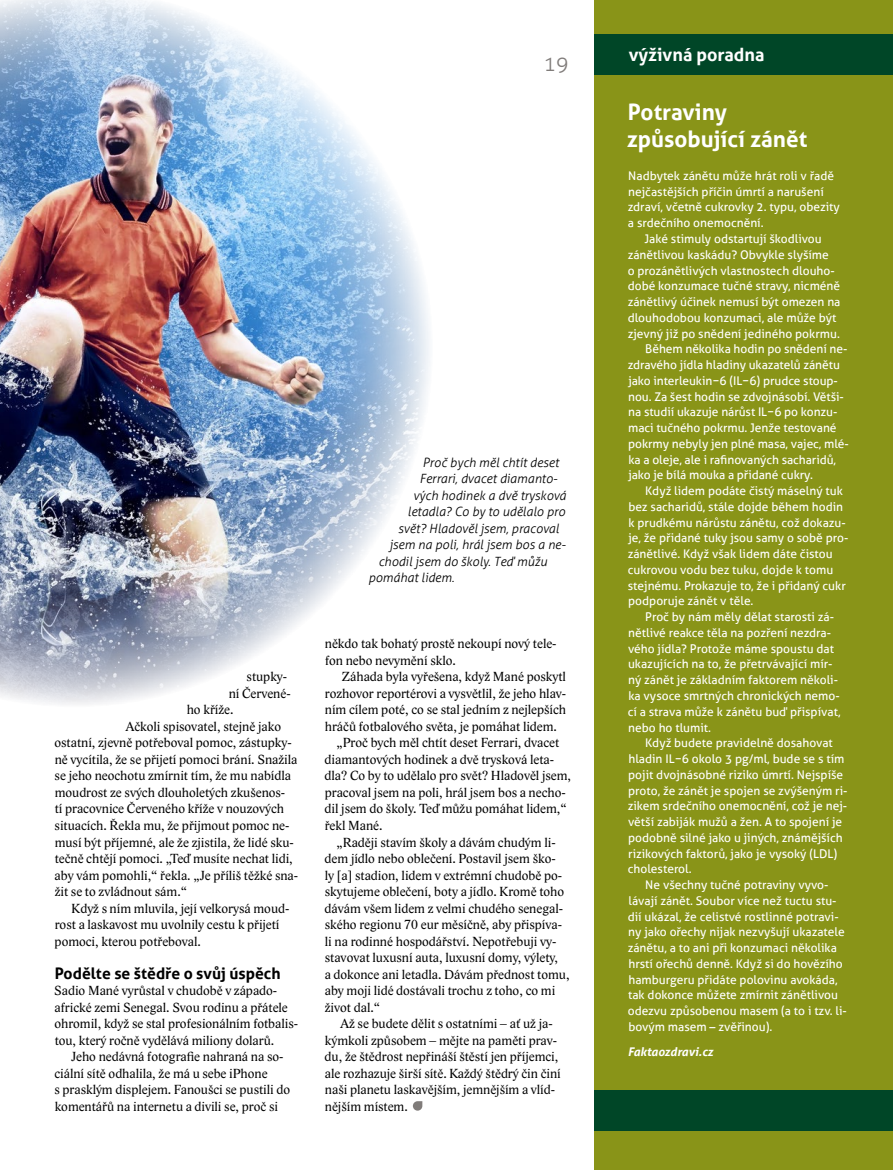
<style>
.page{position:relative;width:893px;height:1170px;background:#fff}
.page>*{position:absolute;margin:0;border:0;box-sizing:border-box;transform-origin:0 0}
.N1_sloupek{font:700 22.5px/27px "Aller";color:#fff}
.t1{font:300 21px "Aller";color:#807c7a}
.t2{font:700 18px "Aller";color:#fff}
.N3{font:700 15.75px "Aller";color:#000}
.p2{font:13.5px/16.5px "Lido STF";color:#000}
.p1{font:13.5px/16.5px "Lido STF";color:#000}
.popis_obrazku{font:italic 300 12.75px "Aller";color:#000}
.O2_sloupek{font:12px/15.8px "Aller";color:#fff}
.podpis_sloupek{font:italic 700 12px "Aller";color:#fff}
</style>
<div class="page">
<img style="left:0;top:0;width:430px;height:704px">
<div style="left:594px;top:0;width:299px;height:1169px;background:#899418"></div>
<div style="left:594px;top:34px;width:299px;height:40px;background:#004627"></div>
<div style="left:594px;top:1090px;width:299px;height:40px;background:#004627"></div>
<svg style="left:413px;top:1101px;width:9px;height:9px"></svg>
<p class="p2" style="left:247px;top:668px;width:42px">stupky-</p>
<p class="p2" style="left:229px;top:685px;width:63px">ní Červené-</p>
<p class="p2" style="left:187px;top:701px;width:48px">ho kříže.</p>
<p class="p2" style="left:54px;top:718px;width:245px;text-indent:71px">Ačkoli spisovatel, stejně jako ostatní, zjevně potřeboval pomoc, zástupky&shy;ně vycítila, že se přijetí pomoci brání. Snažila se jeho neochotu zmírnit tím, že mu nabídla moudrost ze svých dlouholetých zkušenos-<br>tí pracovnice Červeného kříže v nouzových situacích. Řekla mu, že přijmout pomoc ne&shy;musí být příjemné, ale že zjistila, že lidé sku&shy;tečně chtějí pomoci. „Teď musíte nechat lidi, aby vám pomohli,“ řekla. „Je příliš těžké sna&shy;žit se to zvládnout sám.“</p>
<p class="p2" style="left:55px;top:899px;width:236px;text-indent:17px">Když s ním mluvila, její velkorysá moud&shy;rost a laskavost mu uvolnily cestu k přijetí pomoci, kterou potřeboval.</p>
<p class="N3" style="left:55px;top:963px;width:227px">Podělte se štědře o svůj úspěch</p>
<p class="p1" style="left:54px;top:982px;width:245px">Sadio Mané vyrůstal v chudobě v západo&shy;africké zemi Senegal. Svou rodinu a přátele ohromil, když se stal profesionálním fotbalis&shy;tou, který ročně vydělává miliony dolarů.</p>
<p class="p2" style="left:54px;top:1048px;width:237px;text-indent:17px">Jeho nedávná fotografie nahraná na so&shy;ciální sítě odhalila, že má u sebe iPhone<br>s prasklým displejem. Fanoušci se pustili do komentářů na internetu a divili se, proč si</p>
<h2 class="t1" style="left:544px;top:50px;width:27px">19</h2>
<p class="t2" style="left:629px;top:43px;width:137px">výživná poradna</p>
<p class="N1_sloupek" style="left:627px;top:98px;width:182px">Potraviny způsobující zánět</p>
<p class="O2_sloupek" style="left:628px;top:168px;width:214px">Nadbytek zánětu může hrát roli v řadě nejčastějších příčin úmrtí a narušení zdraví, včetně cukrovky 2. typu, obezity a srdečního onemocnění.</p>
<p class="O2_sloupek" style="left:628px;top:231px;width:214px;text-indent:17px">Jaké stimuly odstartují škodlivou zánětlivou kaskádu? Obvykle slyšíme<br>o prozánětlivých vlastnostech dlouho&shy;dobé konzumace tučné stravy, nicméně zánětlivý účinek nemusí být omezen na dlouhodobou konzumaci, ale může být zjevný již po snědení jediného pokrmu.</p>
<p class="O2_sloupek" style="left:628px;top:341px;width:223px;text-indent:18px">Během několika hodin po snědení ne&shy;zdravého jídla hladiny ukazatelů zánětu jako interleukin−6 (IL−6) prudce stoup&shy;nou. Za šest hodin se zdvojnásobí. Větši&shy;na studií ukazuje nárůst IL−6 po konzu&shy;maci tučného pokrmu. Jenže testované pokrmy nebyly jen plné masa, vajec, mlé&shy;ka a oleje, ale i rafinovaných sacharidů, jako je bílá mouka a přidané cukry.</p>
<p class="O2_sloupek" style="left:628px;top:483px;width:222px;text-indent:18px">Když lidem podáte čistý máselný tuk bez sacharidů, stále dojde během hodin k prudkému nárůstu zánětu, což dokazu&shy;je, že přidané tuky jsou samy o sobě pro&shy;zánětlivé. Když však lidem dáte čistou cukrovou vodu bez tuku, dojde k tomu stejnému. Prokazuje to, že i přidaný cukr podporuje zánět v těle.</p>
<p class="O2_sloupek" style="left:628px;top:609px;width:214px;text-indent:18px">Proč by nám měly dělat starosti zá&shy;nětlivé reakce těla na pozření nezdra&shy;vého jídla? Protože máme spoustu dat ukazujících na to, že přetrvávající mír&shy;ný zánět je základním faktorem několi&shy;ka vysoce smrtných chronických nemo&shy;cí a strava může k zánětu buď přispívat, nebo ho tlumit.</p>
<p class="O2_sloupek" style="left:628px;top:735px;width:221px;text-indent:18px">Když budete pravidelně dosahovat hladin IL−6 okolo 3 pg/ml, bude se s tím pojit dvojnásobné riziko úmrtí. Nejspíše proto, že zánět je spojen se zvýšeným ri&shy;zikem srdečního onemocnění, což je nej&shy;větší zabiják mužů a žen. A to spojení je podobně silné jako u jiných, známějších rizikových faktorů, jako je vysoký (LDL) cholesterol.</p>
<p class="O2_sloupek" style="left:628px;top:876px;width:221px;text-indent:18px">Ne všechny tučné potraviny vyvo&shy;lávají zánět. Soubor více než tuctu stu&shy;dií ukázal, že celistvé rostlinné potravi&shy;ny jako ořechy nijak nezvyšují ukazatele zánětu, a to ani při konzumaci několika hrstí ořechů denně. Když si do hovězího hamburgeru přidáte polovinu avokáda, tak dokonce můžete zmírnit zánětlivou odezvu způsobenou masem (a to i tzv. li&shy;bovým masem – zvěřinou).</p>
<p class="podpis_sloupek" style="left:628px;top:1044px;width:87px">Faktaozdravi.cz</p>
<p class="popis_obrazku" style="left:422px;top:454px;width:138px">Proč bych měl chtít deset</p>
<p class="popis_obrazku" style="left:419px;top:471px;width:139px">Ferrari, dvacet diamanto-</p>
<p class="popis_obrazku" style="left:413px;top:487px;width:154px">vých hodinek a dvě trysková</p>
<p class="popis_obrazku" style="left:407px;top:504px;width:159px">letadla? Co by to udělalo pro</p>
<p class="popis_obrazku" style="left:398px;top:520px;width:162px">svět? Hladověl jsem, pracoval</p>
<p class="popis_obrazku" style="left:389px;top:537px;width:178px">jsem na poli, hrál jsem bos a ne-</p>
<p class="popis_obrazku" style="left:378px;top:553px;width:170px">chodil jsem do školy. Teď můžu</p>
<p class="popis_obrazku" style="left:368px;top:570px;width:87px">pomáhat lidem.</p>
<p class="p2" style="left:325px;top:635px;width:233px">někdo tak bohatý prostě nekoupí nový tele&shy;fon nebo nevymění sklo.</p>
<p class="p2" style="left:325px;top:668px;width:243px;text-align:justify;text-indent:17px">Záhada byla vyřešena, když Mané poskytl rozhovor reportérovi a vysvětlil, že jeho hlav&shy;ním cílem poté, co se stal jedním z nejlepších hráčů fotbalového světa, je pomáhat lidem.</p>
<p class="p2" style="left:325px;top:734px;width:248px;text-indent:12px">„Proč bych měl chtít deset Ferrari, dvacet diamantových hodinek a dvě trysková leta&shy;dla? Co by to udělalo pro svět? Hladověl jsem, pracoval jsem na poli, hrál jsem bos a necho&shy;dil jsem do školy. Teď můžu pomáhat lidem,“ řekl Mané.</p>
<p class="p2" style="left:325px;top:833px;width:246px;text-indent:12px">„Raději stavím školy a dávám chudým li&shy;dem jídlo nebo oblečení. Postavil jsem ško-<br>ly [a] stadion, lidem v extrémní chudobě po&shy;skytujeme oblečení, boty a jídlo. Kromě toho dávám všem lidem z velmi chudého senegal&shy;ského regionu 70 eur měsíčně, aby přispíva&shy;li na rodinné hospodářství. Nepotřebuji vy&shy;stavovat luxusní auta, luxusní domy, výlety,<br>a dokonce ani letadla. Dávám přednost tomu, aby moji lidé dostávali trochu z toho, co mi život dal.“</p>
<p class="p2" style="left:325px;top:1015px;width:238px;text-indent:16px">Až se budete dělit s ostatními – ať už ja&shy;kýmkoli způsobem – mějte na paměti prav&shy;du, že štědrost nepřináší štěstí jen příjemci, ale rozhazuje širší sítě. Každý štědrý čin činí naši planetu laskavějším, jemnějším a vlíd&shy;nějším místem.</p>
</div>
